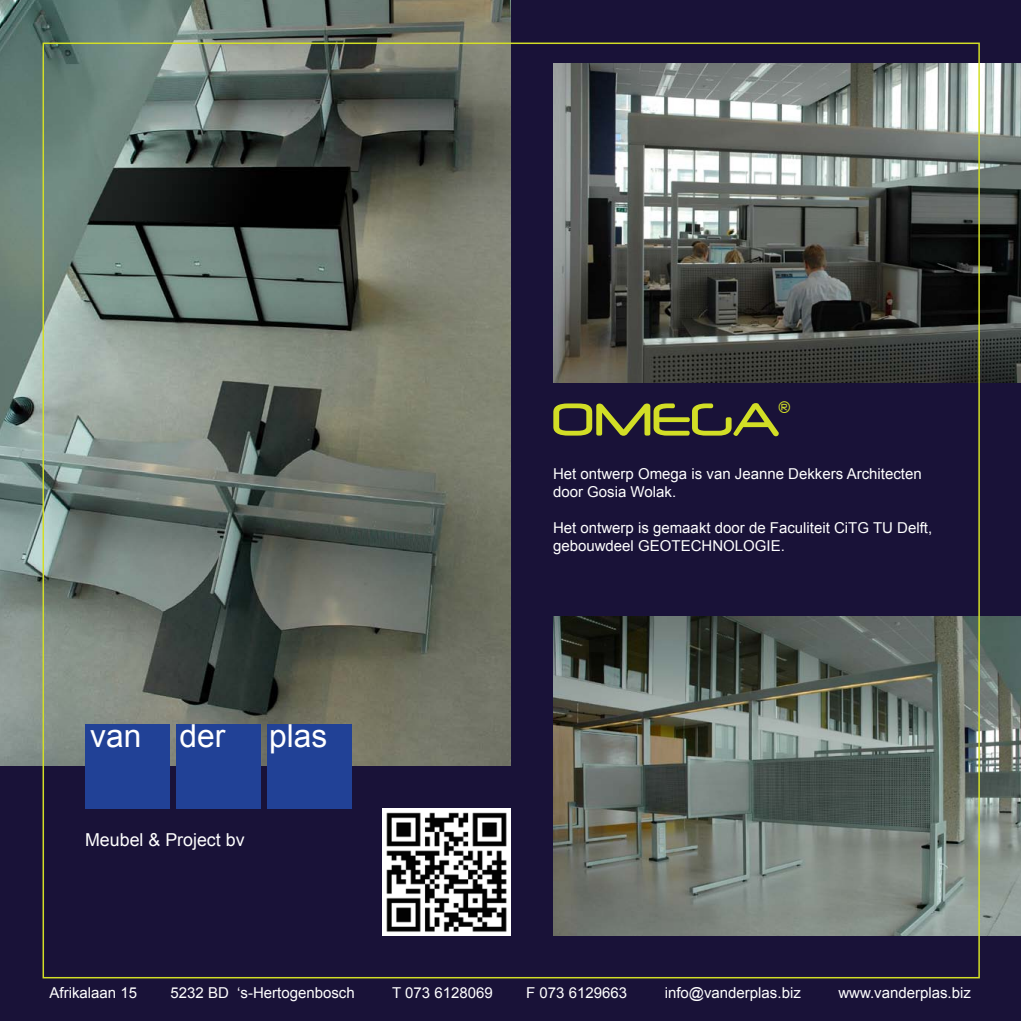
<style>
.page{position:relative;width:1021px;height:1021px;background:#fff}
.page>*{position:absolute;margin:0;border:0;box-sizing:border-box;transform-origin:0 0}
.t1{font:54px "Neuropol";color:#d2de26}
.t2{font:31.65px "Arial";color:#fff}
.t3{font:21px "Neuropol";color:#d2de26}
.t4{font:17.85px "Arial";color:#fff}
.t5{font:15px/18px "Arial";color:#fff}
</style>
<div class="page">
<div style="left:0;top:0;width:1020px;height:1020px;background:#191238"></div>
<img style="left:383px;top:808px;width:127px;height:127px">
<img style="left:0;top:0;width:510px;height:765px">
<img style="left:553px;top:64px;width:467px;height:319px">
<img style="left:553px;top:617px;width:467px;height:318px">
<div style="left:85px;top:724px;width:84px;height:84px;background:#214196"></div>
<div style="left:176px;top:724px;width:84px;height:84px;background:#214196"></div>
<div style="left:267px;top:724px;width:85px;height:84px;background:#214196"></div>
<h1 class="t1" style="left:551px;top:391px;width:229px">OMEGA</h1>
<h3 class="t3" style="left:777px;top:398px;width:15px">®</h3>
<h2 class="t2" style="left:90px;top:715px;width:136px">van der</h2>
<h2 class="t2" style="left:269px;top:715px;width:60px">plas</h2>
<p class="t4" style="left:85px;top:828px;width:161px">Meubel &amp; Project bv</p>
<p class="t5" style="left:553px;top:465px;width:370px">Het ontwerp Omega is van Jeanne Dekkers Architecten door Gosia Wolak.</p>
<p class="t5" style="left:553px;top:519px;width:381px">Het ontwerp is gemaakt door de Faculiteit CiTG TU Delft, gebouwdeel GEOTECHNOLOGIE.</p>
<p class="t5" style="left:49px;top:983px;width:89px">Afrikalaan 15</p>
<p class="t5" style="left:170px;top:983px;width:186px">5232 BD ‘s-Hertogenbosch</p>
<p class="t5" style="left:392px;top:983px;width:102px">T 073 6128069</p>
<p class="t5" style="left:526px;top:983px;width:102px">F 073 6129663</p>
<p class="t5" style="left:664px;top:983px;width:138px">info@vanderplas.biz</p>
<p class="t5" style="left:838px;top:983px;width:134px">www.vanderplas.biz</p>
</div>
